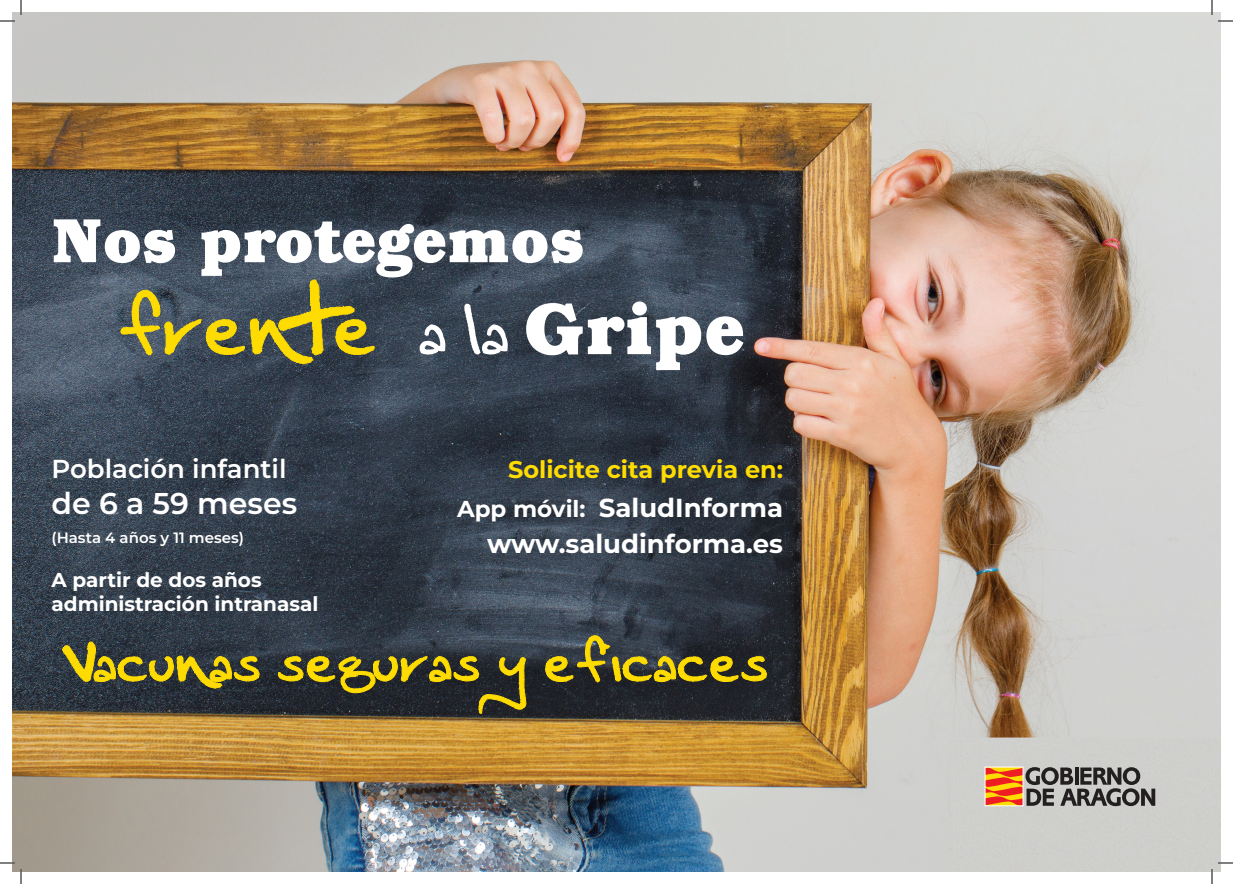
<style>
.page{position:relative;width:1233px;height:884px;background:#fff}
.page>*{position:absolute;margin:0;border:0;box-sizing:border-box;transform-origin:0 0}
.t1{font:70px "Dragongirl";letter-spacing:.03em;color:#ffdc01}
.t2{font:700 60px "BOO Kman Opti";color:#fff}
.t3{font:50px "Dragongirl";letter-spacing:.03em;color:#ffdc01}
.t4{font:600 30px "Montserrat";color:#fff}
.t5{font:700 26px "Montserrat";color:#fff}
.t6{font:600 26px "Montserrat";color:#fff}
.t7{font:700 24px "Montserrat";color:#ffdc01}
.t8{font:700 20px/24px "Montserrat";color:#fff}
.t9{font:600 15px "Montserrat";color:#fff}
.s1{font-size:60px;color:#fff}
.s2{font-family:"BOO Kman Opti";font-weight:700;color:#fff}
.s3{font-size:23px}
</style>
<div class="page">
<img style="left:12px;top:12px;width:1208px;height:859px">
<svg style="left:121px;top:280px;width:253px;height:84px;background:#4d5656"></svg>
<svg style="left:62px;top:642px;width:197px;height:46px;background:#434739"></svg>
<svg style="left:278px;top:656px;width:248px;height:57px;background:#383829"></svg>
<svg style="left:545px;top:635px;width:222px;height:47px;background:#424333"></svg>
<svg style="left:1218px;top:20px;width:15px;height:2px"></svg>
<svg style="left:0;top:0;width:22px;height:22px"></svg>
<svg style="left:0;top:862px;width:22px;height:22px"></svg>
<svg style="left:1211px;top:0;width:1px;height:15px"></svg>
<svg style="left:953px;top:737px;width:280px;height:147px;background:#cbc7c2"></svg>
<p class="t2" style="left:51px;top:200px;width:535px">Nos protegemos</p>
<p class="t1" style="left:119px;top:289px;width:628px">frente <span class="s1">a la</span> <span class="s2">Gripe</span></p>
<p class="t6" style="left:51px;top:451px;width:237px">Población infantil</p>
<p class="t4" style="left:51px;top:483px;width:247px">de 6 a 59 meses</p>
<p class="t9" style="left:51px;top:527px;width:194px">(Hasta 4 años y 11 meses)</p>
<p class="t8" style="left:51px;top:567px;width:268px">A partir de dos años administración intranasal</p>
<p class="t3" style="left:64px;top:635px;width:704px">Vacunas seguras y eficaces</p>
<p class="t7" style="left:508px;top:454px;width:276px">Solicite cita previa en:</p>
<p class="t5" style="left:457px;top:490px;width:327px"><span class="s3">App móvil:</span> SaludInforma</p>
<p class="t5" style="left:487px;top:526px;width:297px">www.saludinforma.es</p>
</div>
